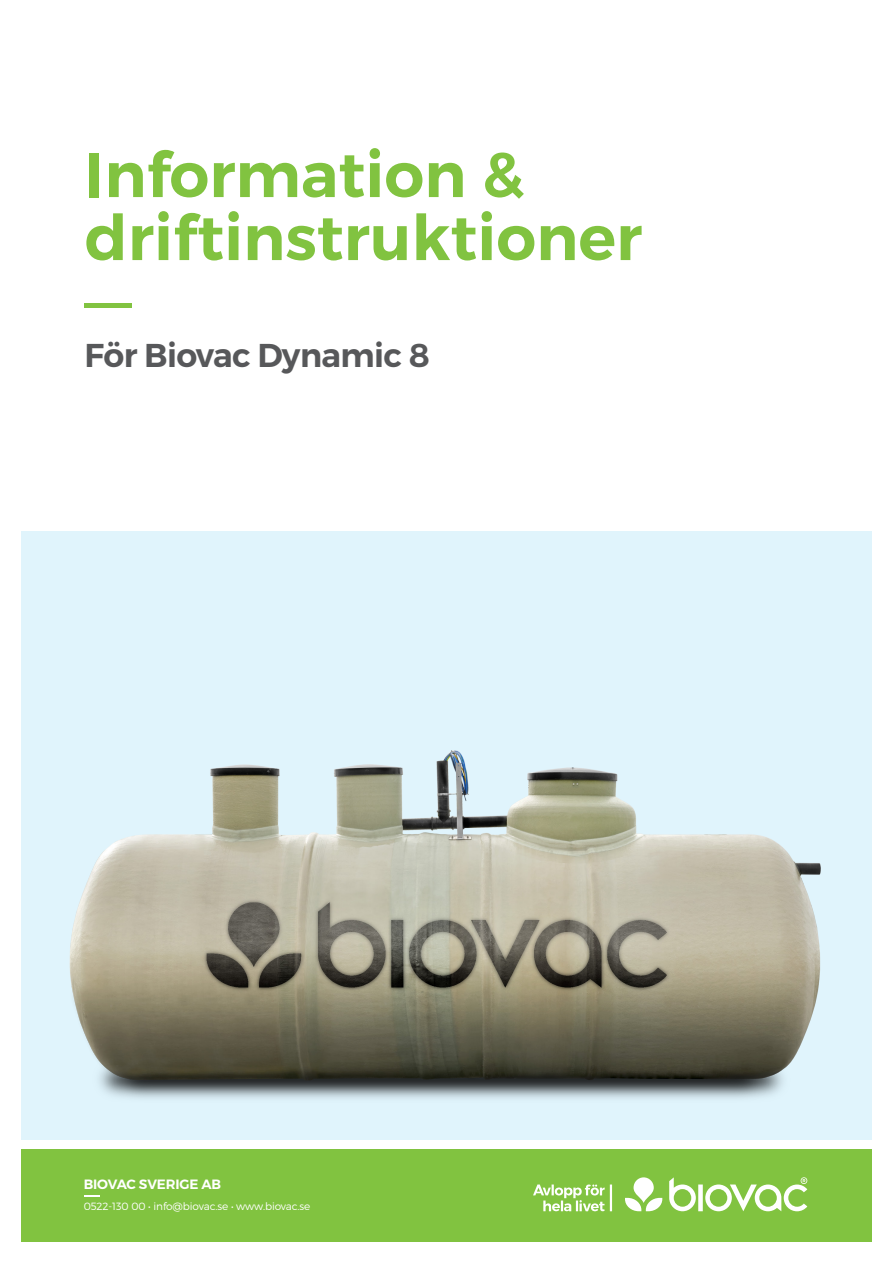
<style>
.page{position:relative;width:893px;height:1263px;background:#fff}
.page>*{position:absolute;margin:0;border:0;box-sizing:border-box;transform-origin:0 0}
.t1{font:600 63px/63px "Montserrat";color:#81c340}
.t2{font:500 63px "Montserrat";color:#81c340;scale:1.5 1}
.t3{font:600 33px "Montserrat";letter-spacing:-.02em;color:#57585a}
.t4{font:600 13.5px "Montserrat";letter-spacing:-.01em;color:#fff}
.t5{font:300 10.5px "Montserrat";letter-spacing:-.01em;color:#fff}
</style>
<div class="page">
<div style="left:21px;top:1149px;width:851px;height:93px;background:#81c340"></div>
<svg style="left:533px;top:1184px;width:72px;height:27px"></svg>
<div style="left:698px;top:1184px;width:5px;height:27px;background:#fff"></div>
<svg style="left:669px;top:1177px;width:27px;height:34px"></svg>
<svg style="left:705px;top:1177px;width:102px;height:34px"></svg>
<div style="left:634px;top:1177px;width:20px;height:26px;background:#fff;border-radius:10px"></div>
<svg style="left:625px;top:1198px;width:37px;height:13px"></svg>
<hr style="left:610px;top:1184px;width:2px;height:27px;background:#fff">
<svg style="left:85px;top:1195px;width:15px;height:2px"></svg>
<div style="left:21px;top:531px;width:851px;height:609px;background:#e0f4fc"></div>
<img style="left:69px;top:750px;width:752px;height:349px">
<p class="t1" style="left:85px;top:144px;width:559px">Information &amp; driftinstruktioner</p>
<p class="t2" style="left:85px;top:257px;width:33px">–</p>
<p class="t3" style="left:85px;top:335px;width:347px">För Biovac Dynamic 8</p>
<p class="t4" style="left:84px;top:1176px;width:139px">BIOVAC SVERIGE AB</p>
<p class="t5" style="left:84px;top:1200px;width:228px">0522-130 00 • info@biovac.se • www.biovac.se</p>
</div>
